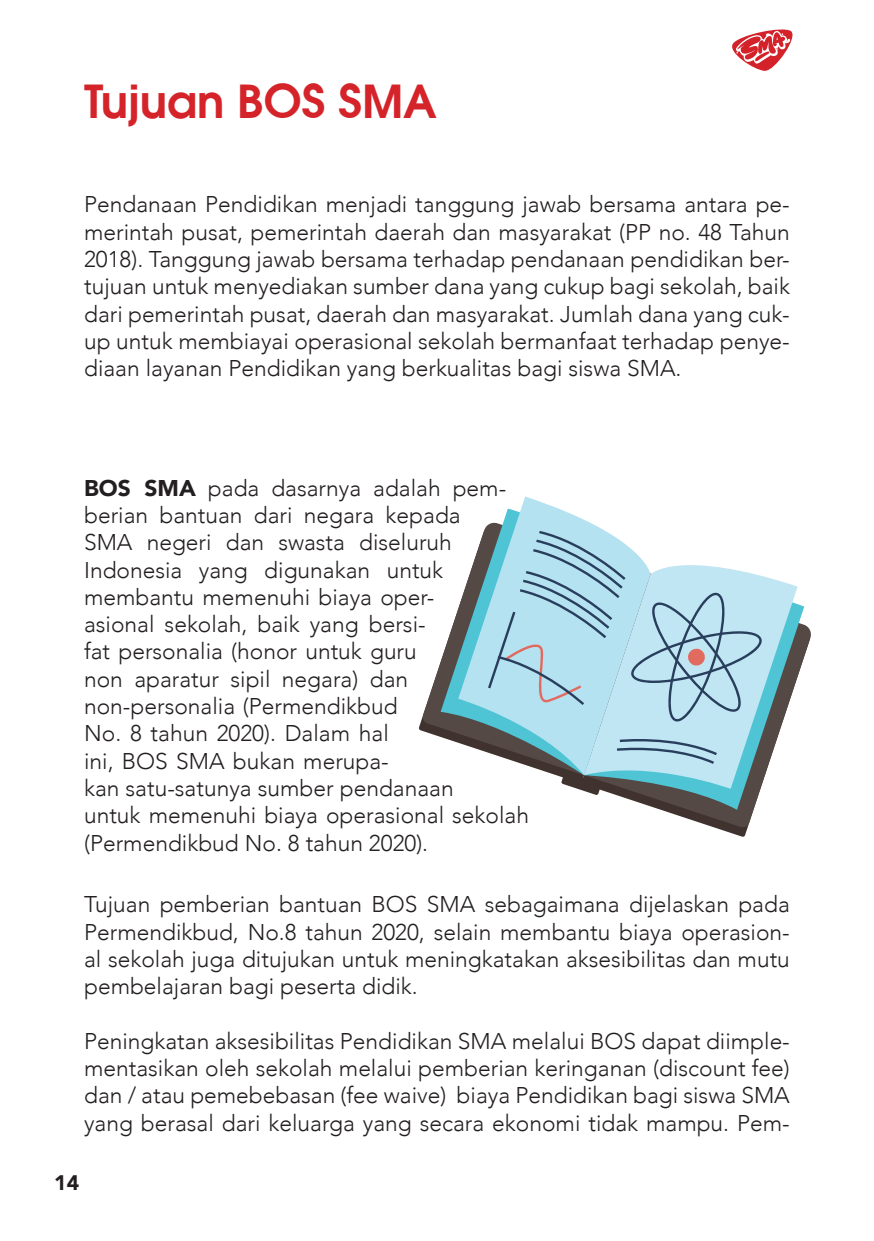
<style>
.page{position:relative;width:874px;height:1241px;background:#fff}
.page>*{position:absolute;margin:0;border:0;box-sizing:border-box;transform-origin:0 0}
.TITLE_2{font:600 45.5px "Avant Garde";color:#d5232a}
.PARAGRAPH_1{font:300 22.75px/27.3px "Avenir";color:#231f20;text-align:justify}
.t1{font:900 21px "Avenir";color:#231f20}
.s1{font-weight:900}
</style>
<div class="page">
<svg style="left:732px;top:29px;width:61px;height:42px"></svg>
<svg style="left:418px;top:496px;width:393px;height:341px"></svg>
<p class="TITLE_2" style="left:84px;top:72px;width:354px">Tujuan BOS SMA</p>
<p class="PARAGRAPH_1" style="left:84px;top:191px;width:707px">Pendanaan Pendidikan menjadi tanggung jawab bersama antara pe&shy;merintah pusat, pemerintah daerah dan masyarakat (PP no. 48 Tahun 2018). Tanggung jawab bersama terhadap pendanaan pendidikan ber&shy;tujuan untuk menyediakan sumber dana yang cukup bagi sekolah, baik dari pemerintah pusat, daerah dan masyarakat. Jumlah dana yang cuk&shy;up untuk membiayai operasional sekolah bermanfaat terhadap penye&shy;diaan layanan Pendidikan yang berkualitas bagi siswa SMA.</p>
<p class="PARAGRAPH_1" style="left:84px;top:474px;width:446px;text-align:left"><span class="s1">BOS SMA</span> pada dasarnya adalah pem&shy;berian bantuan dari negara kepada<br>SMA negeri dan swasta diseluruh<br>Indonesia yang digunakan untuk membantu memenuhi biaya oper-<br>asional sekolah, baik yang bersi-<br>fat personalia (honor untuk guru<br>non aparatur sipil negara) dan non-personalia (Permendikbud<br>No. 8 tahun 2020). Dalam hal<br>ini, BOS SMA bukan merupa-<br>kan satu-satunya sumber pendanaan<br>untuk memenuhi biaya operasional sekolah (Permendikbud No. 8 tahun 2020).</p>
<p class="PARAGRAPH_1" style="left:84px;top:890px;width:707px">Tujuan pemberian bantuan BOS SMA sebagaimana dijelaskan pada Permendikbud, No.8 tahun 2020, selain membantu biaya operasion&shy;al sekolah juga ditujukan untuk meningkatakan aksesibilitas dan mutu pembelajaran bagi peserta didik.</p>
<p class="PARAGRAPH_1" style="left:84px;top:1027px;width:707px">Peningkatan aksesibilitas Pendidikan SMA melalui BOS dapat diimple&shy;mentasikan oleh sekolah melalui pemberian keringanan (discount fee) dan / atau pemebebasan (fee waive) biaya Pendidikan bagi siswa SMA yang berasal dari keluarga yang secara ekonomi tidak mampu. Pem-</p>
<p class="t1" style="left:54px;top:1164px;width:26px">14</p>
</div>
